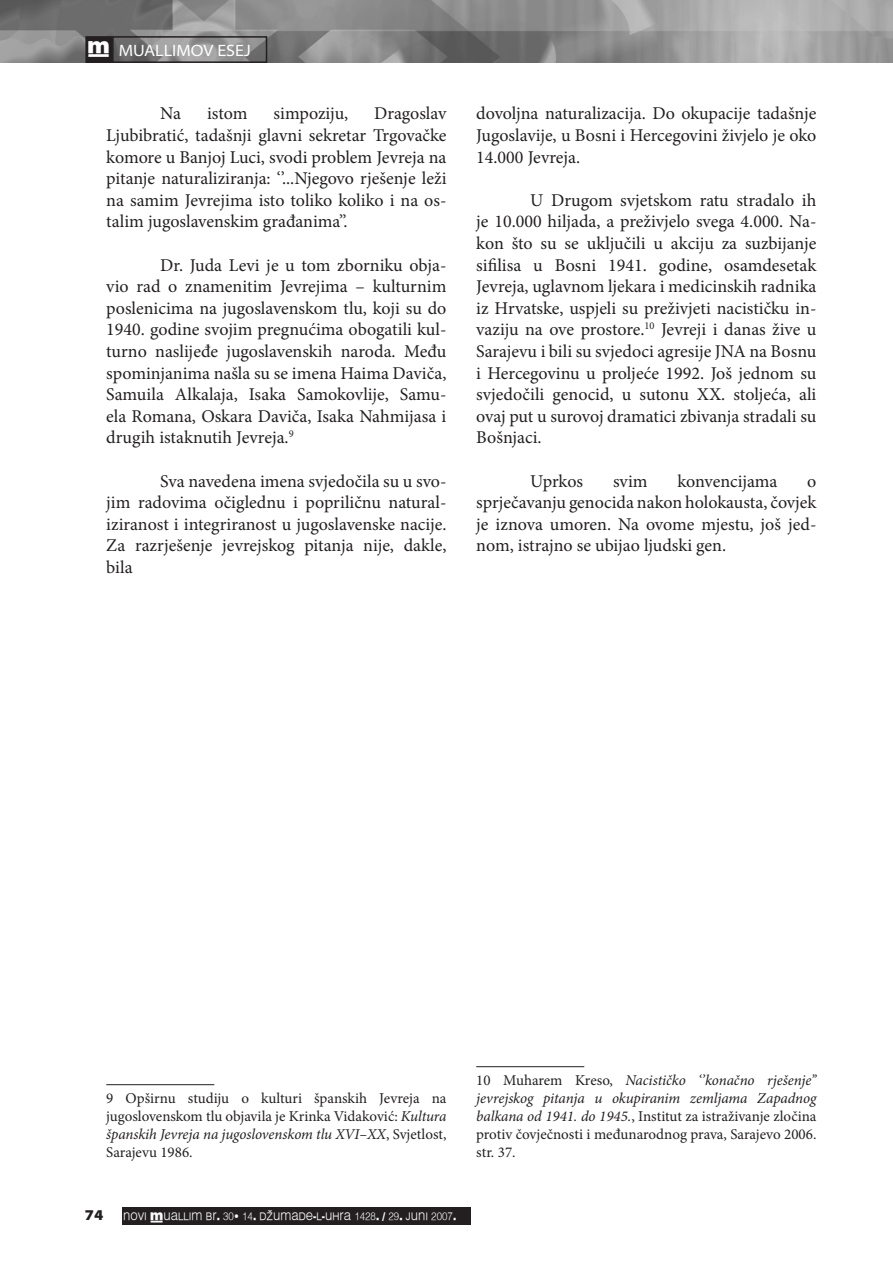
<style>
.page{position:relative;width:893px;height:1263px;background:#fff}
.page>*{position:absolute;margin:0;border:0;box-sizing:border-box;transform-origin:0 0}
.t1{font:18px/21.6px "Minion Pro";color:#231f20;text-align:justify}
.t2{font:semi-expanded 16.5px "Myriad Pro";color:#fff}
.t3{font:15px/18px "Minion Pro";color:#231f20;text-align:justify}
.t4{font:900 semi-expanded 15px "Myriad Pro";color:#231f20}
.t5{font:10.8px "Muallim";color:#f9f9f9;scale:.91 1}
.s1{font-family:"Muallim";font-stretch:normal}
.s2{font-style:italic}
</style>
<div class="page">
<img style="left:0;top:0;width:893px;height:62px">
<div style="left:86px;top:37px;width:25px;height:25px;background:#231f20"></div>
<div style="left:85px;top:36px;width:27px;height:27px;border:2px solid #231f20"></div>
<div style="left:112px;top:36px;width:155px;height:27px;border:2px solid #231f20"></div>
<div style="left:122px;top:1206px;width:349px;height:18px;background:#231f20"></div>
<hr style="left:106px;top:1084px;width:108px;height:1px;background:#231f20">
<hr style="left:476px;top:1066px;width:108px;height:1px;background:#231f20">
<p class="t2" style="left:88px;top:41px;width:165px"><span class="s1">†</span> MUALLIMOV ESEJ</p>
<p class="t1" style="left:106px;top:103px;width:342px;text-indent:268px">Dragoslav Ljubibratić, tadašnji glavni sekretar Trgovačke komore u Banjoj Luci, svodi problem Jevreja na pitanje naturaliziranja: ‘’...Njegovo rješenje leži na samim Jevrejima isto toliko koliko i na os&shy;talim jugoslavenskim građanima’’.</p>
<p class="t1" style="left:106px;top:254px;width:342px;text-indent:54px">Dr. Juda Levi je u tom zborniku obja&shy;vio rad o znamenitim Jevrejima – kulturnim poslenicima na jugoslavenskom tlu, koji su do 1 940. godine svojim pregnućima obogatili kul&shy;turno naslijeđe jugoslavenskih naroda. Među spominjanima našla su se imena Haima Daviča, Samuila Alkalaja, Isaka Samokovlije, Samu&shy;ela Romana, Oskara Daviča, Isaka Nahmijasa i drugih istaknutih Jevreja.</p>
<p class="t1" style="left:106px;top:470px;width:342px;text-indent:54px">Sva navedena imena svjedočila su u svo&shy;jim radovima očiglednu i popriličnu natural&shy;iziranost i integriranost u jugoslavenske nacije.<br>Za razrješenje jevrejskog pitanja nije, dakle, bila</p>
<p class="t1" style="left:160px;top:103px;width:22px">Na</p>
<p class="t1" style="left:207px;top:103px;width:42px">istom</p>
<p class="t1" style="left:274px;top:103px;width:76px">simpoziju,</p>
<p class="t1" style="left:476px;top:103px;width:342px">dovoljna naturalizacija. Do okupacije tadašnje Jugoslavije, u Bosni i Hercegovini živjelo je oko 1 4.000 Jevreja.</p>
<p class="t1" style="left:476px;top:189px;width:342px;text-indent:54px">U Drugom svjetskom ratu stradalo ih je 1 0.000 hiljada, a preživjelo svega 4.000. Na&shy;kon što su se uključili u akciju za suzbijanje sifilisa u Bosni 1 941 . godine, osamdesetak Jevreja, uglavnom ljekara i medicinskih radnika iz Hrvatske, uspjeli su preživjeti nacističku in&shy;vaziju na ove prostore.<sup>1</sup> <sup>0</sup> Jevreji i danas žive u Sarajevu i bili su svjedoci agresije JNA na Bosnu i Hercegovinu u proljeće 1 992. Još jednom su svjedočili genocid, u sutonu XX. stoljeća, ali ovaj put u surovoj dramatici zbivanja stradali su Bošnjaci.</p>
<p class="t1" style="left:530px;top:470px;width:54px">Uprkos</p>
<p class="t1" style="left:613px;top:470px;width:36px">svim</p>
<p class="t1" style="left:677px;top:470px;width:101px">konvencijama</p>
<p class="t1" style="left:476px;top:470px;width:342px;text-indent:331px">o sprječavanju genocida nakon holokausta, čovjek je iznova umoren. Na ovome mjestu, još jed&shy;nom, istrajno se ubijao ljudski gen.</p>
<p class="t3" style="left:106px;top:1089px;width:342px;text-indent:19px">Opširnu studiju o kulturi španskih Jevreja na jugoslovenskom tlu objavila je Krinka Vidaković: <span class="s2">Kultura španskih Jevreja na jugoslovenskom tlu XVI–XX</span>, Svjetlost, Sarajevu 1 986.</p>
<p class="t3" style="left:476px;top:1071px;width:342px">1 0 Muharem Kreso, <span class="s2">Nacističko ‘’konačno rješenje’’ jevrejskog pitanja u okupiranim zemljama Zapadnog balkana od 1941. do 1945.</span>, Institut za istraživanje zločina protiv čovječnosti i međunarodnog prava, Sarajevo 2006. str. 37.</p>
<p class="t4" style="left:85px;top:1207px;width:20px">74</p>
<p class="t5" style="left:123px;top:1209px;width:368px">NOVI †UALLIM BR. 30• 14. DŽUMADE-L-UHRA 1428. / 29. JUNI 2007.</p>
</div>
